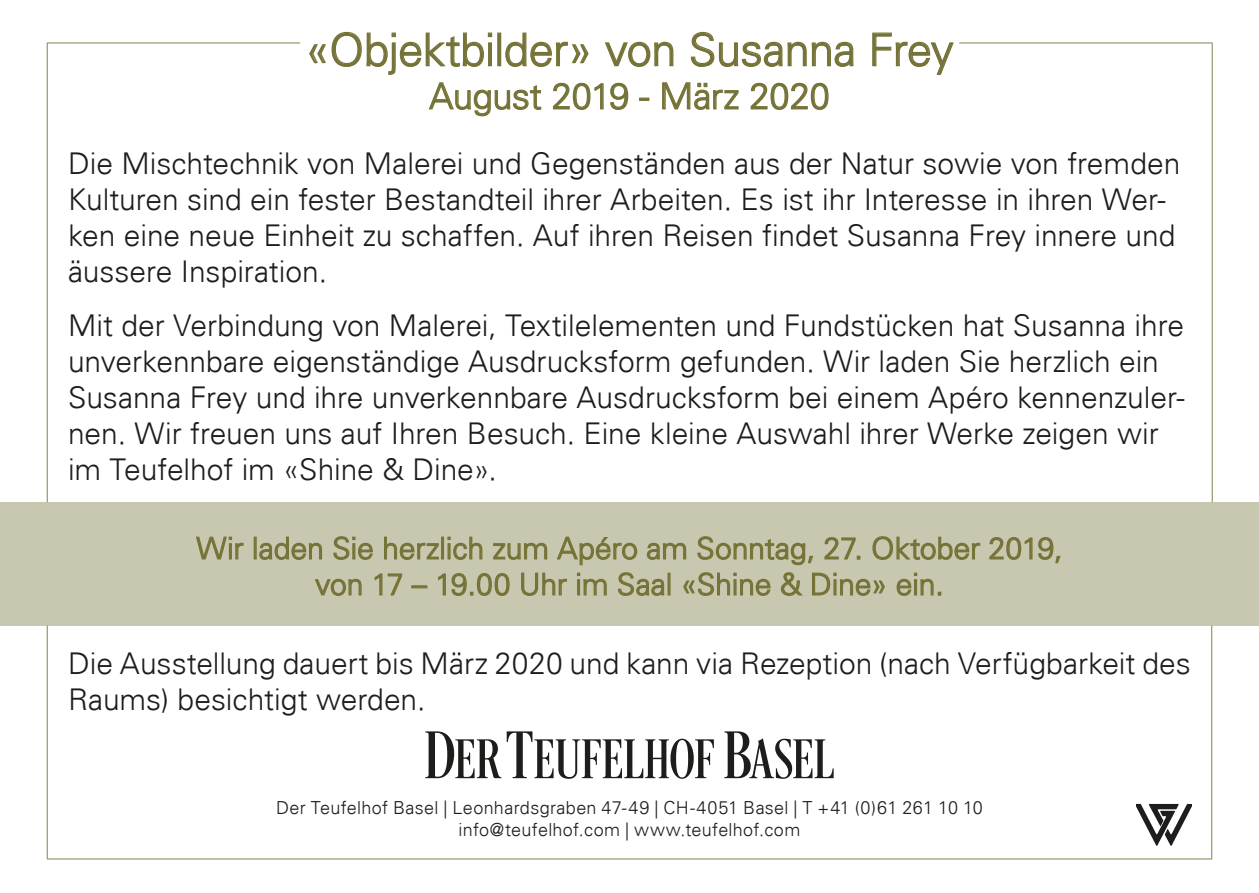
<style>
.page{position:relative;width:1259px;height:893px;background:#fff}
.page>*{position:absolute;margin:0;border:0;box-sizing:border-box;transform-origin:0 0}
.t1{font:300 45px "Univers 45";letter-spacing:-.01em;color:#757337}
.t2{font:300 36px "Univers 45";letter-spacing:-.005em;color:#757337}
.t3{font:300 30px/36px "Univers 45";letter-spacing:-.005em;color:#1d1d1b}
.t4{font:300 30px "Univers 45";letter-spacing:-.005em;color:#757337}
.t5{font:300 18px "Univers 45";letter-spacing:.015em;color:#1d1d1b}
</style>
<div class="page">
<div style="left:0;top:502px;width:1259px;height:123px;background:#c8c7af"></div>
<svg style="left:309px;top:31px;width:183px;height:44px"></svg>
<div style="left:497px;top:33px;width:4px;height:33px;border:1px solid #757337"></div>
<svg style="left:505px;top:32px;width:84px;height:35px"></svg>
<svg style="left:605px;top:41px;width:69px;height:26px"></svg>
<svg style="left:690px;top:31px;width:164px;height:36px"></svg>
<svg style="left:872px;top:32px;width:82px;height:43px"></svg>
<svg style="left:428px;top:82px;width:114px;height:35px"></svg>
<svg style="left:552px;top:82px;width:77px;height:28px"></svg>
<svg style="left:639px;top:98px;width:10px;height:3px"></svg>
<svg style="left:662px;top:82px;width:77px;height:28px"></svg>
<svg style="left:750px;top:82px;width:79px;height:28px"></svg>
<svg style="left:196px;top:536px;width:48px;height:24px"></svg>
<div style="left:254px;top:537px;width:3px;height:22px;border:1px solid #757337"></div>
<svg style="left:989px;top:537px;width:72px;height:27px"></svg>
<svg style="left:259px;top:536px;width:722px;height:60px"></svg>
<svg style="left:1136px;top:804px;width:55px;height:42px"></svg>
<hr style="left:47px;top:43px;width:1px;height:459px;background:#757337">
<hr style="left:48px;top:42px;width:252px;height:1px;background:#757337">
<hr style="left:959px;top:42px;width:252px;height:1px;background:#757337">
<hr style="left:1211px;top:43px;width:1px;height:459px;background:#757337">
<hr style="left:1211px;top:625px;width:1px;height:233px;background:#757337">
<hr style="left:47px;top:858px;width:1165px;height:1px;background:#757337">
<hr style="left:47px;top:625px;width:1px;height:233px;background:#757337">
<svg style="left:724px;top:731px;width:109px;height:47px"></svg>
<svg style="left:507px;top:731px;width:207px;height:47px"></svg>
<svg style="left:425px;top:731px;width:76px;height:47px"></svg>
<p class="t1" style="left:305px;top:23px;width:650px">«Objektbilder» von Susanna Frey</p>
<p class="t2" style="left:429px;top:74px;width:402px">August 2019 - März 2020</p>
<p class="t3" style="left:68px;top:145px;width:1113px">Die Mischtechnik von Malerei und Gegenständen aus der Natur sowie von fremden Kulturen sind ein fester Bestandteil ihrer Arbeiten. Es ist ihr Interesse in ihren Wer&shy;ken eine neue Einheit zu schaffen. Auf ihren Reisen findet Susanna Frey innere und äussere Inspiration.</p>
<p class="t3" style="left:68px;top:307px;width:1118px">Mit der Verbindung von Malerei, Textilelementen und Fundstücken hat Susanna ihre unverkennbare eigenständige Ausdrucksform gefunden. Wir laden Sie herzlich ein Susanna Frey und ihre unverkennbare Ausdrucksform bei einem Apéro kennenzuler&shy;nen. Wir freuen uns auf Ihren Besuch. Eine kleine Auswahl ihrer Werke zeigen wir im Teufelhof im «Shine &amp; Dine».</p>
<p class="t4" style="left:196px;top:530px;width:867px">Wir laden Sie herzlich zum Apéro am Sonntag, 27. Oktober 2019,</p>
<p class="t4" style="left:315px;top:566px;width:630px">von 17 – 19.00 Uhr im Saal «Shine &amp; Dine» ein.</p>
<p class="t3" style="left:68px;top:645px;width:1124px">Die Ausstellung dauert bis März 2020 und kann via Rezeption (nach Verfügbarkeit des<br>Raums) besichtigt werden.</p>
<p class="t5" style="left:276px;top:797px;width:708px">Der Teufelhof Basel | Leonhardsgraben 47-49 | CH-4051 Basel | T +41 (0)61 261 10 10</p>
<p class="t5" style="left:458px;top:819px;width:343px">info@teufelhof.com | www.teufelhof.com</p>
</div>
